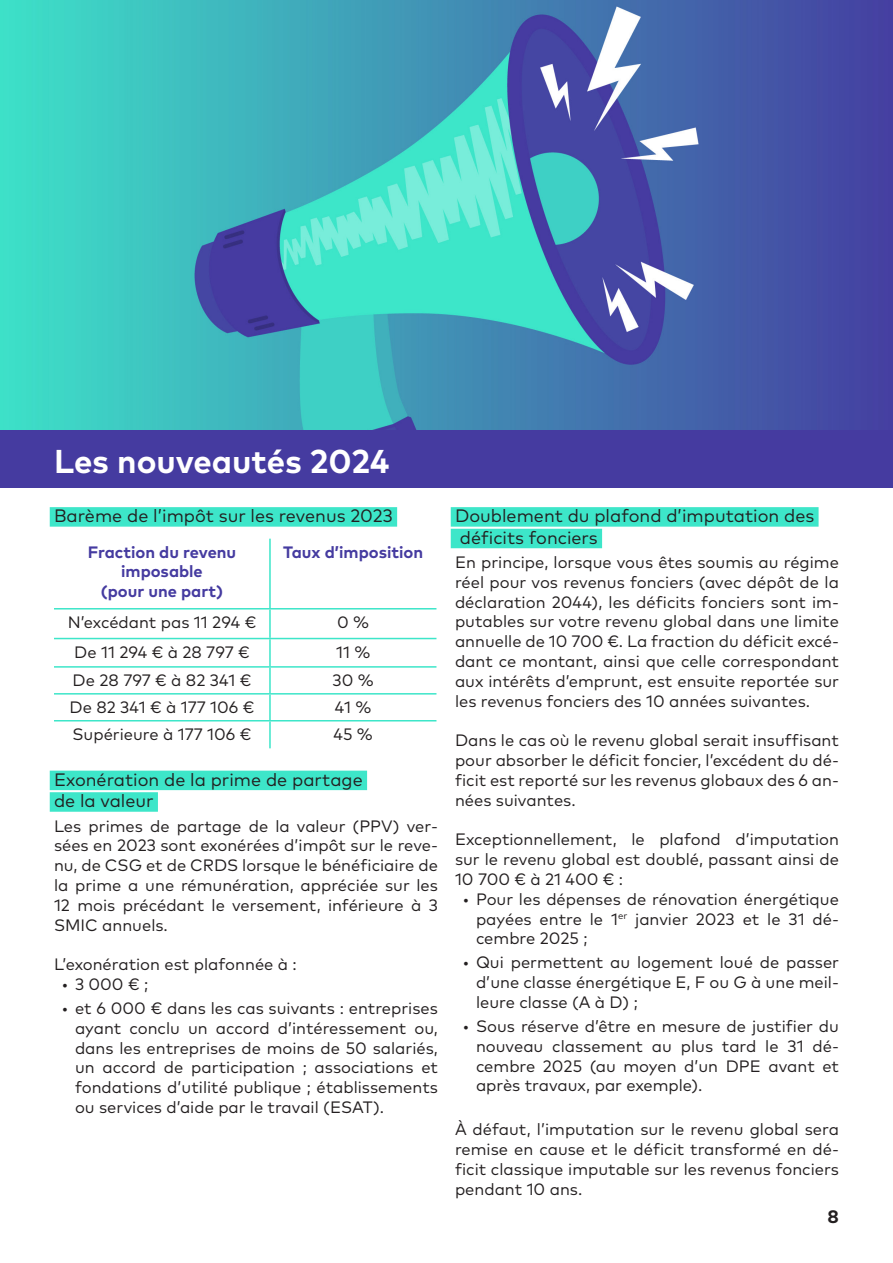
<style>
.page{position:relative;width:893px;height:1263px;background:#fff}
.page>*{position:absolute;margin:0;border:0;box-sizing:border-box;transform-origin:0 0}
.t1{font:700 33px "Mark Pro";color:#fff}
.t2{font:18px "Mark Pro";color:#231f20}
.t3{font:700 18px "Mark Pro";color:#231f20}
.t4{font:16.5px/19.8px "Mark Pro";color:#231f20;text-align:justify}
.t5{font:700 16.5px/19.8px "Mark Pro";color:#453ba0;text-align:center}
</style>
<div class="page">
<img style="left:0;top:0;width:893px;height:431px">
<div style="left:50px;top:507px;width:347px;height:20px;background:#3de6c9"></div>
<div style="left:50px;top:771px;width:317px;height:19px;background:#3de6c9"></div>
<div style="left:50px;top:792px;width:108px;height:20px;background:#3de6c9"></div>
<div style="left:451px;top:507px;width:368px;height:20px;background:#3de6c9"></div>
<div style="left:451px;top:529px;width:151px;height:19px;background:#3de6c9"></div>
<div style="left:0;top:431px;width:893px;height:57px;background:#453ba0"></div>
<hr style="left:269px;top:539px;width:2px;height:69px;background:#3de6c9">
<hr style="left:54px;top:608px;width:216px;height:1px;background:#3de6c9">
<hr style="left:270px;top:608px;width:166px;height:1px;background:#3de6c9">
<hr style="left:269px;top:609px;width:2px;height:29px;background:#3de6c9">
<hr style="left:54px;top:638px;width:216px;height:1px;background:#3de6c9">
<hr style="left:270px;top:638px;width:166px;height:1px;background:#3de6c9">
<hr style="left:269px;top:639px;width:2px;height:27px;background:#3de6c9">
<hr style="left:54px;top:666px;width:216px;height:2px;background:#3de6c9">
<hr style="left:270px;top:666px;width:166px;height:2px;background:#3de6c9">
<hr style="left:269px;top:668px;width:2px;height:25px;background:#3de6c9">
<hr style="left:54px;top:693px;width:216px;height:1px;background:#3de6c9">
<hr style="left:270px;top:693px;width:166px;height:1px;background:#3de6c9">
<hr style="left:269px;top:694px;width:2px;height:26px;background:#3de6c9">
<hr style="left:54px;top:720px;width:216px;height:1px;background:#3de6c9">
<hr style="left:270px;top:720px;width:166px;height:1px;background:#3de6c9">
<hr style="left:269px;top:721px;width:2px;height:27px;background:#3de6c9">
<p class="t1" style="left:54px;top:436px;width:337px">Les nouveautés 2024</p>
<p class="t2" style="left:54px;top:502px;width:340px">Barème de l’impôt sur les revenus 2023</p>
<p class="t5" style="left:88px;top:540px;width:150px">Fraction du revenu</p>
<p class="t5" style="left:101px;top:560px;width:124px">imposable (pour une part)</p>
<p class="t5" style="left:283px;top:540px;width:142px">Taux d’imposition</p>
<p class="t4" style="left:68px;top:611px;width:190px">N’excédant pas 11 294 €</p>
<p class="t4" style="left:337px;top:611px;width:34px">0 %</p>
<p class="t4" style="left:74px;top:640px;width:177px">De 11 294 € à 28 797 €</p>
<p class="t4" style="left:336px;top:640px;width:36px">11 %</p>
<p class="t4" style="left:73px;top:669px;width:180px">De 28 797 € à 82 341 €</p>
<p class="t4" style="left:333px;top:669px;width:43px">30 %</p>
<p class="t4" style="left:69px;top:696px;width:186px">De 82 341 € à 177 106 €</p>
<p class="t4" style="left:335px;top:696px;width:38px">41 %</p>
<p class="t4" style="left:72px;top:723px;width:180px">Supérieure à 177 106 €</p>
<p class="t4" style="left:333px;top:723px;width:41px">45 %</p>
<p class="t2" style="left:54px;top:766px;width:310px">Exonération de la prime de partage</p>
<p class="t2" style="left:54px;top:788px;width:101px">de la valeur</p>
<p class="t4" style="left:54px;top:814px;width:385px">Les primes de partage de la valeur (PPV) ver&shy;sées en 2023 sont exonérées d’impôt sur le reve&shy;nu, de CSG et de CRDS lorsque le bénéficiaire de la prime a une rémunération, appréciée sur les 12 mois précédant le versement, inférieure à 3<br>SMIC annuels.</p>
<p class="t4" style="left:54px;top:953px;width:244px">L’exonération est plafonnée à :</p>
<p class="t4" style="left:62px;top:973px;width:88px">• 3 000 € ;</p>
<p class="t4" style="left:75px;top:997px;width:364px;text-indent:-14px">• et 6 000 € dans les cas suivants : entreprises ayant conclu un accord d’intéressement ou, dans les entreprises de moins de 50 salariés, un accord de participation ; associations et fondations d’utilité publique ; établissements ou services d’aide par le travail (ESAT).</p>
<p class="t2" style="left:455px;top:502px;width:361px">Doublement du plafond d’imputation des</p>
<p class="t2" style="left:460px;top:524px;width:140px">déficits fonciers</p>
<p class="t4" style="left:455px;top:551px;width:386px">En principe, lorsque vous êtes soumis au régime réel pour vos revenus fonciers (avec dépôt de la déclaration 2044), les déficits fonciers sont im&shy;putables sur votre revenu global dans une limite annuelle de 10 700 €. La fraction du déficit excé&shy;dant ce montant, ainsi que celle correspondant aux intérêts d’emprunt, est ensuite reportée sur les revenus fonciers des 10 années suivantes.</p>
<p class="t4" style="left:455px;top:729px;width:385px">Dans le cas où le revenu global serait insuffisant pour absorber le déficit foncier, l’excédent du dé&shy;ficit est reporté sur les revenus globaux des 6 an&shy;nées suivantes.</p>
<p class="t4" style="left:455px;top:828px;width:385px">Exceptionnellement, le plafond d’imputation sur le revenu global est doublé, passant ainsi de 10 700 € à 21 400 € :</p>
<p class="t4" style="left:476px;top:888px;width:364px;text-indent:-14px">• Pour les dépenses de rénovation énergétique payées entre le 1<sup>er</sup> janvier 2023 et le 31 dé&shy;cembre 2025 ;</p>
<p class="t4" style="left:476px;top:951px;width:365px;text-indent:-14px">• Qui permettent au logement loué de passer d’une classe énergétique E, F ou G à une meil&shy;leure classe (A à D) ;</p>
<p class="t4" style="left:476px;top:1015px;width:364px;text-indent:-14px">• Sous réserve d’être en mesure de justifier du nouveau classement au plus tard le 31 dé&shy;cembre 2025 (au moyen d’un DPE avant et après travaux, par exemple).</p>
<p class="t4" style="left:455px;top:1118px;width:385px">À défaut, l’imputation sur le revenu global sera remise en cause et le déficit transformé en dé&shy;ficit classique imputable sur les revenus fonciers pendant 10 ans.</p>
<p class="t3" style="left:827px;top:1203px;width:13px">8</p>
</div>
